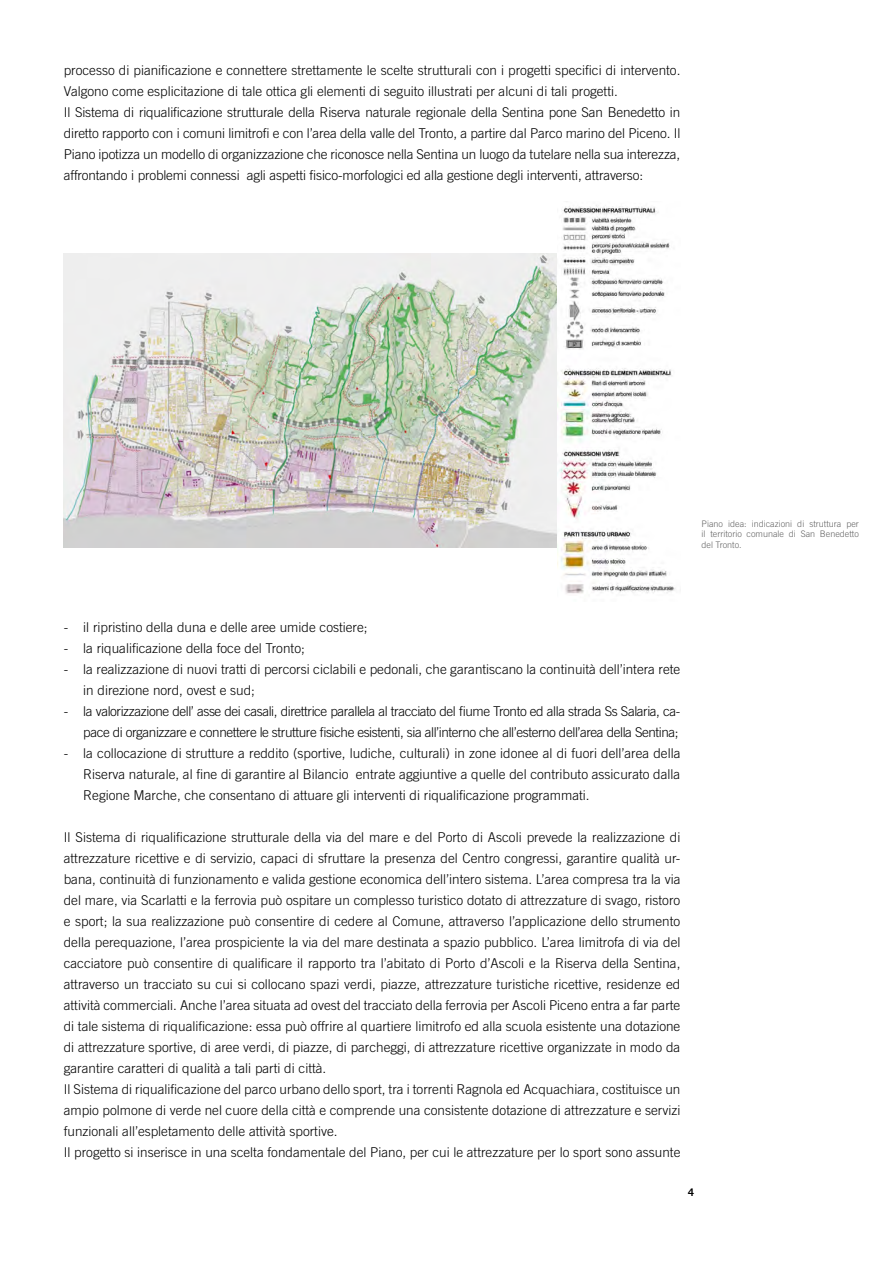
<style>
.page{position:relative;width:893px;height:1263px;background:#fff}
.page>*{position:absolute;margin:0;border:0;box-sizing:border-box;transform-origin:0 0}
.t1{font:300 13.5px/21px "Trade Gothic";color:#000}
.t2{font:300 13.5px/21px "Trade Gothic";letter-spacing:-.03em;color:#000;text-align:right}
.t3{font:700 10.5px "Trade Gothic";color:#000}
.t4{font:300 9px/10.5px "Trade Gothic";color:#636363;text-align:justify}
</style>
<div class="page">
<img style="left:64px;top:254px;width:494px;height:293px">
<img style="left:559px;top:205px;width:117px;height:389px">
<p class="t1" style="left:64px;top:60px;width:618px">processo di pianificazione e connettere strettamente le scelte strutturali con i progetti specifici di intervento.<br>Valgono come esplicitazione di tale ottica gli elementi di seguito illustrati per alcuni di tali progetti.<br>Il Sistema di riqualificazione strutturale della Riserva naturale regionale della Sentina pone San Benedetto in diretto rapporto con i comuni limitrofi e con l’area della valle del Tronto, a partire dal Parco marino del Piceno. Il Piano ipotizza un modello di organizzazione che riconosce nella Sentina un luogo da tutelare nella sua interezza, affrontando i problemi connessi agli aspetti fisico-morfologici ed alla gestione degli interventi, attraverso:</p>
<p class="t4" style="left:702px;top:518px;width:159px">Piano idea: indicazioni di struttura per il territorio comunale di San Benedetto del Tronto.</p>
<p class="t1" style="left:64px;top:616px;width:305px">- il ripristino della duna e delle aree umide costiere;</p>
<p class="t1" style="left:64px;top:637px;width:243px">- la riqualificazione della foce del Tronto;</p>
<p class="t1" style="left:83px;top:658px;width:598px;text-indent:-20px">- la realizzazione di nuovi tratti di percorsi ciclabili e pedonali, che garantiscano la continuità dell’intera rete in direzione nord, ovest e sud;</p>
<p class="t2" style="left:64px;top:700px;width:618px">- la valorizzazione dell’ asse dei casali, direttrice parallela al tracciato del fiume Tronto ed alla strada Ss Salaria, ca&shy;pace di organizzare e connettere le strutture fisiche esistenti, sia all’interno che all’esterno dell’area della Sentina;</p>
<p class="t1" style="left:83px;top:742px;width:599px;text-align:justify;text-indent:-20px">- la collocazione di strutture a reddito (sportive, ludiche, culturali) in zone idonee al di fuori dell’area della Riserva naturale, al fine di garantire al Bilancio entrate aggiuntive a quelle del contributo assicurato dalla Regione Marche, che consentano di attuare gli interventi di riqualificazione programmati.</p>
<p class="t1" style="left:64px;top:826px;width:618px">Il Sistema di riqualificazione strutturale della via del mare e del Porto di Ascoli prevede la realizzazione di attrezzature ricettive e di servizio, capaci di sfruttare la presenza del Centro congressi, garantire qualità ur&shy;bana, continuità di funzionamento e valida gestione economica dell’intero sistema. L’area compresa tra la via del mare, via Scarlatti e la ferrovia può ospitare un complesso turistico dotato di attrezzature di svago, ristoro e sport; la sua realizzazione può consentire di cedere al Comune, attraverso l’applicazione dello strumento della perequazione, l’area prospiciente la via del mare destinata a spazio pubblico. L’area limitrofa di via del cacciatore può consentire di qualificare il rapporto tra l’abitato di Porto d’Ascoli e la Riserva della Sentina, attraverso un tracciato su cui si collocano spazi verdi, piazze, attrezzature turistiche ricettive, residenze ed attività commerciali. Anche l’area situata ad ovest del tracciato della ferrovia per Ascoli Piceno entra a far parte di tale sistema di riqualificazione: essa può offrire al quartiere limitrofo ed alla scuola esistente una dotazione di attrezzature sportive, di aree verdi, di piazze, di parcheggi, di attrezzature ricettive organizzate in modo da garantire caratteri di qualità a tali parti di città.<br>Il Sistema di riqualificazione del parco urbano dello sport, tra i torrenti Ragnola ed Acquachiara, costituisce un ampio polmone di verde nel cuore della città e comprende una consistente dotazione di attrezzature e servizi funzionali all’espletamento delle attività sportive.<br>Il progetto si inserisce in una scelta fondamentale del Piano, per cui le attrezzature per lo sport sono assunte</p>
<p class="t3" style="left:688px;top:1186px;width:7px">4</p>
</div>
